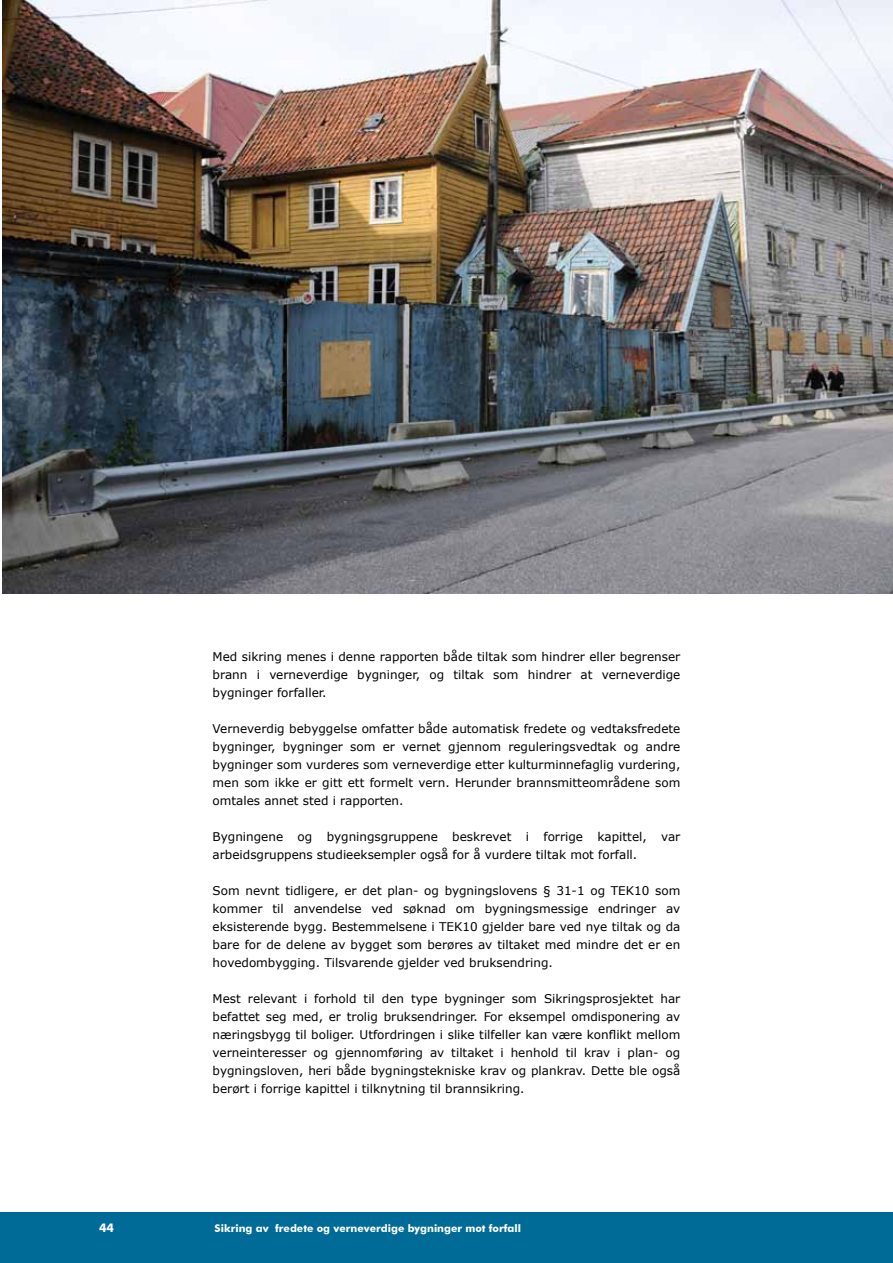
<style>
.page{position:relative;width:893px;height:1263px;background:#fff}
.page>*{position:absolute;margin:0;border:0;box-sizing:border-box;transform-origin:0 0}
.t1{font:12px/18px "Verdana";color:#000;text-align:justify}
.t2{font:700 12px "Futura BT";color:#fff}
.t3{font:700 10.5px "Futura BT";color:#fff}
</style>
<div class="page">
<div style="left:0;top:1212px;width:893px;height:51px;background:#006b96"></div>
<img style="left:2px;top:0;width:891px;height:593px">
<p class="t1" style="left:213px;top:647px;width:469px">Med sikring menes i denne rapporten både tiltak som hindrer eller begrenser brann i verneverdige bygninger, og tiltak som hindrer at verneverdige bygninger forfaller.</p>
<p class="t1" style="left:213px;top:719px;width:469px">Verneverdig bebyggelse omfatter både automatisk fredete og vedtaksfredete bygninger, bygninger som er vernet gjennom reguleringsvedtak og andre bygninger som vurderes som verneverdige etter kulturminnefaglig vurdering, men som ikke er gitt ett formelt vern. Herunder brannsmitteområdene som omtales annet sted i rapporten.</p>
<p class="t1" style="left:213px;top:827px;width:469px">Bygningene og bygningsgruppene beskrevet i forrige kapittel, var arbeidsgruppens studieeksempler også for å vurdere tiltak mot forfall.</p>
<p class="t1" style="left:213px;top:881px;width:469px">Som nevnt tidligere, er det plan- og bygningslovens § 31-1 og TEK10 som kommer til anvendelse ved søknad om bygningsmessige endringer av eksisterende bygg. Bestemmelsene i TEK10 gjelder bare ved nye tiltak og da bare for de delene av bygget som berøres av tiltaket med mindre det er en hovedombygging. Tilsvarende gjelder ved bruksendring.</p>
<p class="t1" style="left:213px;top:989px;width:469px">Mest relevant i forhold til den type bygninger som Sikringsprosjektet har befattet seg med, er trolig bruksendringer. For eksempel omdisponering av næringsbygg til boliger. Utfordringen i slike tilfeller kan være konflikt mellom verneinteresser og gjennomføring av tiltaket i henhold til krav i plan- og bygningsloven, heri både bygningstekniske krav og plankrav. Dette ble også berørt i forrige kapittel i tilknytning til brannsikring.</p>
<p class="t2" style="left:99px;top:1221px;width:16px">44</p>
<p class="t3" style="left:215px;top:1222px;width:308px">Sikring av fredete og verneverdige bygninger mot forfall</p>
</div>
